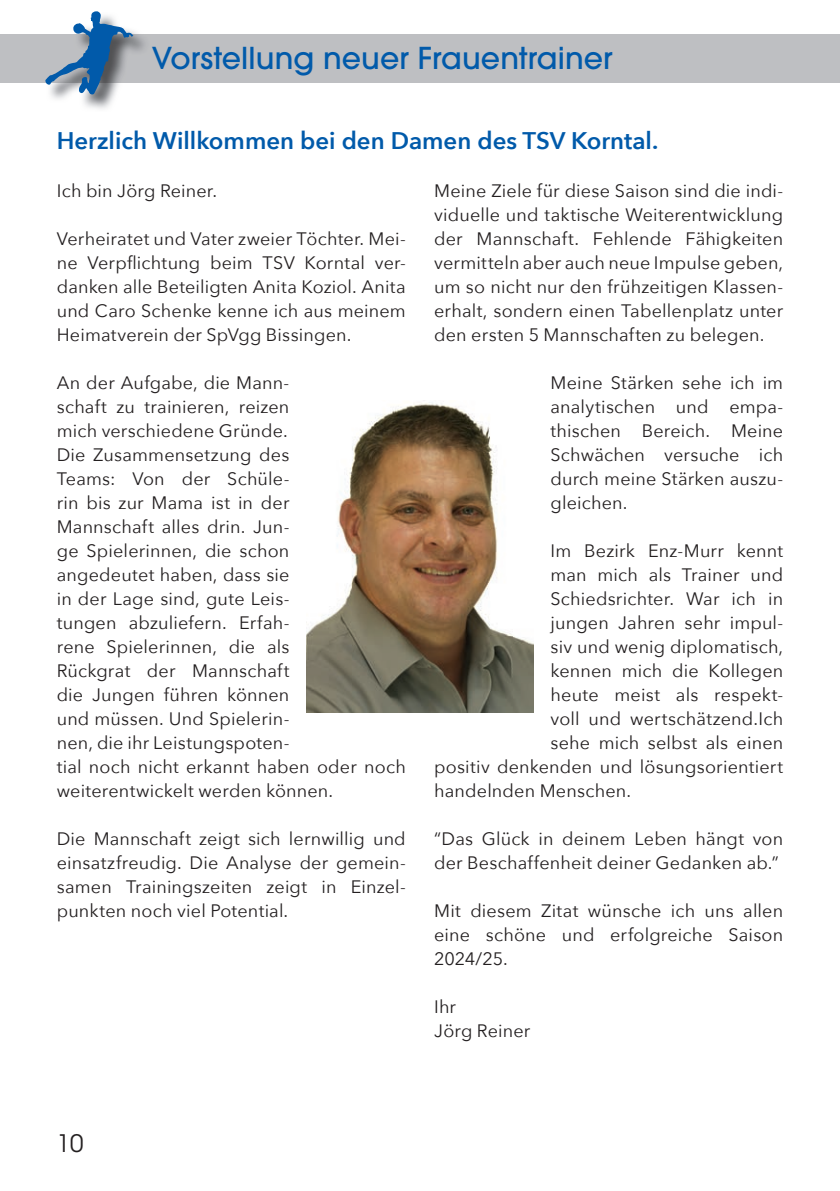
<style>
.page{position:relative;width:840px;height:1191px;background:#fff}
.page>*{position:absolute;margin:0;border:0;box-sizing:border-box;transform-origin:0 0}
.t1{font:500 30px "ITC Avant Garde Pro";letter-spacing:.005em;color:#015aaa}
.t2{font:600 24px "Avenir Next";color:#015aaa}
.t3{font:24px "ITC Avant Garde Pro";color:#231f20}
.t4{font:18px/24px "Avenir Next";letter-spacing:.01em;color:#231f20;text-align:justify}
</style>
<div class="page">
<img style="left:306px;top:402px;width:227px;height:311px">
<div style="left:0;top:34px;width:839px;height:48px;background:#bebfc2"></div>
<img style="left:51px;top:31px;width:100px;height:78px">
<img style="left:133px;top:34px;width:18px;height:48px">
<svg style="left:45px;top:11px;width:88px;height:84px"></svg>
<h1 class="t1" style="left:152px;top:39px;width:462px">Vorstellung neuer Frauentrainer</h1>
<h2 class="t2" style="left:57px;top:120px;width:602px">Herzlich Willkommen bei den Damen des TSV Korntal.</h2>
<p class="t4" style="left:57px;top:178px;width:162px">Ich bin Jörg Reiner.</p>
<p class="t4" style="left:57px;top:226px;width:350px">Verheiratet und Vater zweier Töchter. Mei&shy;ne Verpflichtung beim TSV Korntal ver&shy;danken alle Beteiligten Anita Koziol. Anita und Caro Schenke kenne ich aus meinem Heimatverein der SpVgg Bissingen.</p>
<p class="t4" style="left:57px;top:370px;width:350px;text-align:left">An der Aufgabe, die Mann-<br>schaft zu trainieren, reizen<br>mich verschiedene Gründe.<br>Die Zusammensetzung des<br>Teams: Von der Schüle-<br>rin bis zur Mama ist in der<br>Mannschaft alles drin. Jun-<br>ge Spielerinnen, die schon<br>angedeutet haben, dass sie<br>in der Lage sind, gute Leis-<br>tungen abzuliefern. Erfah-<br>rene Spielerinnen, die als<br>Rückgrat der Mannschaft<br>die Jungen führen können<br>und müssen. Und Spielerin-<br>nen, die ihr Leistungspoten-<br>tial noch nicht erkannt haben oder noch weiterentwickelt werden können.</p>
<p class="t4" style="left:57px;top:826px;width:350px">Die Mannschaft zeigt sich lernwillig und einsatzfreudig. Die Analyse der gemein&shy;samen Trainingszeiten zeigt in Einzel&shy;punkten noch viel Potential.</p>
<p class="t4" style="left:434px;top:178px;width:350px">Meine Ziele für diese Saison sind die indi&shy;viduelle und taktische Weiterentwicklung der Mannschaft. Fehlende Fähigkeiten vermitteln aber auch neue Impulse geben, um so nicht nur den frühzeitigen Klassen&shy;erhalt, sondern einen Tabellenplatz unter den ersten 5 Mannschaften zu belegen.</p>
<p class="t4" style="left:550px;top:370px;width:234px">Meine Stärken sehe ich im analytischen und empa&shy;thischen Bereich. Meine Schwächen versuche ich durch meine Stärken auszu&shy;gleichen.</p>
<p class="t4" style="left:550px;top:538px;width:234px">Im Bezirk Enz-Murr kennt</p>
<p class="t4" style="left:550px;top:562px;width:234px">man mich als Trainer und</p>
<p class="t4" style="left:550px;top:586px;width:234px">Schiedsrichter. War ich in</p>
<p class="t4" style="left:550px;top:609px;width:234px">jungen Jahren sehr impul-</p>
<p class="t4" style="left:550px;top:633px;width:234px">siv und wenig diplomatisch,</p>
<p class="t4" style="left:550px;top:657px;width:234px">kennen mich die Kollegen</p>
<p class="t4" style="left:550px;top:681px;width:234px">heute meist als respekt-</p>
<p class="t4" style="left:550px;top:705px;width:234px">voll und wertschätzend.Ich</p>
<p class="t4" style="left:550px;top:729px;width:234px">sehe mich selbst als einen</p>
<p class="t4" style="left:434px;top:753px;width:350px">positiv denkenden und lösungsorientiert</p>
<p class="t4" style="left:434px;top:777px;width:198px">handelnden Menschen.</p>
<p class="t4" style="left:434px;top:825px;width:350px">“Das Glück in deinem Leben hängt von der Beschaffenheit deiner Gedanken ab.”</p>
<p class="t4" style="left:434px;top:897px;width:350px">Mit diesem Zitat wünsche ich uns allen eine schöne und erfolgreiche Saison 2024/25.</p>
<p class="t4" style="left:434px;top:993px;width:98px">Ihr<br>Jörg Reiner</p>
<h2 class="t3" style="left:57px;top:1128px;width:28px">10</h2>
</div>
